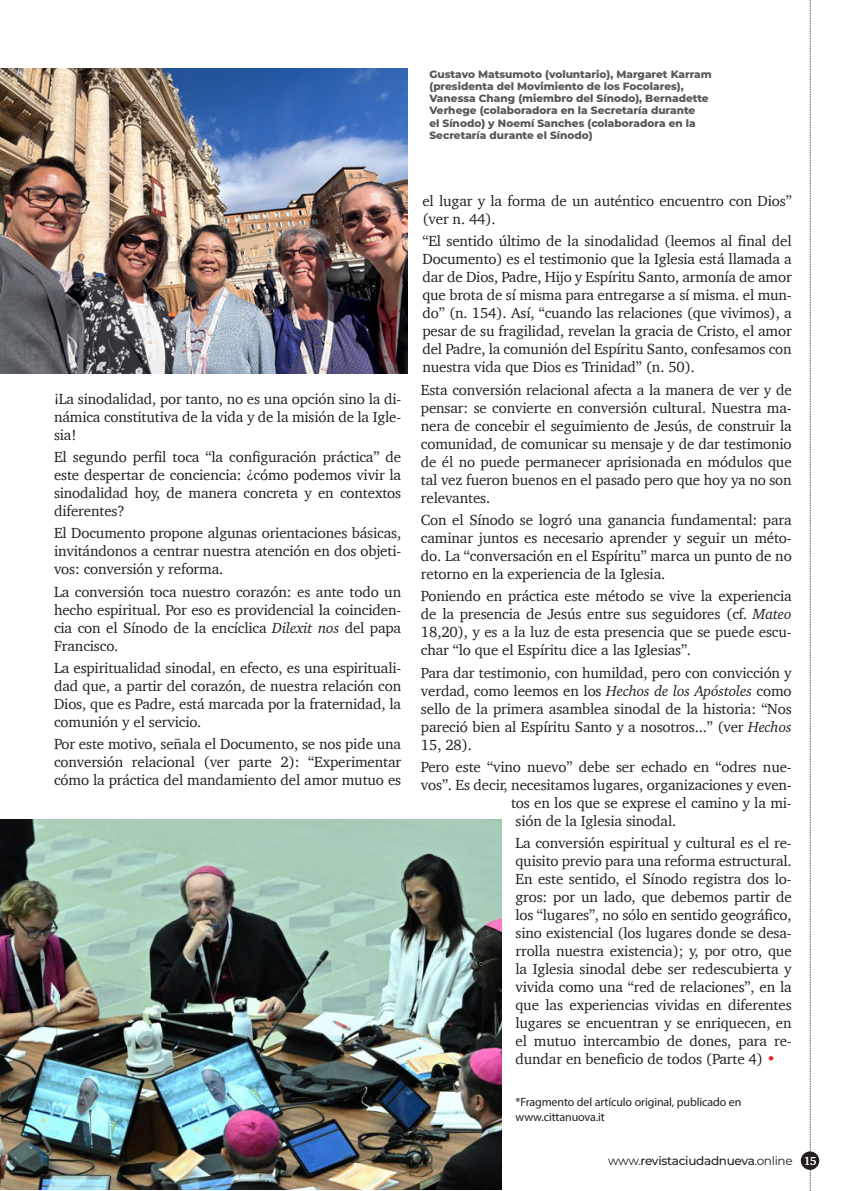
<style>
.page{position:relative;width:851px;height:1191px;background:#fff}
.page>*{position:absolute;margin:0;border:0;box-sizing:border-box;transform-origin:0 0}
.NOTA02_texto{font:15px/18px "Charter";letter-spacing:-.01em;color:#231f20;text-align:justify}
._00_CITA_EN_NOTAS{font:12px/15px "Myriad Pro";letter-spacing:-.01em;color:#231f20}
.t1{font:500 12px "Montserrat";letter-spacing:-.025em;color:#231f20}
.EPIGRAFES{font:800 10.5px/12px "Montserrat";color:#57585a}
.s1{font-style:italic}
.s2{font-weight:900;color:#ee1d23}
.s3{font-weight:400}
.s4{font-family:"Charter";font-weight:700;color:#fff}
</style>
<div class="page">
<img style="left:0;top:68px;width:408px;height:306px">
<img style="left:0;top:819px;width:501px;height:370px">
<svg style="left:809px;top:0;width:2px;height:1191px"></svg>
<div style="left:800px;top:1151px;width:19px;height:18px;background:#231f20;border-radius:50%"></div>
<p class="EPIGRAFES" style="left:429px;top:68px;width:284px">Gustavo Matsumoto (voluntario), Margaret Karram (presidenta del Movimiento de los Focolares), Vanessa Chang (miembro del Sínodo), Bernadette Verhege (colaboradora en la Secretaría durante<br>el Sínodo) y Noemí Sanches (colaboradora en la Secretaría durante el Sínodo)</p>
<p class="NOTA02_texto" style="left:54px;top:389px;width:348px">¡La sinodalidad, por tanto, no es una opción sino la di&shy;námica constitutiva de la vida y de la misión de la Igle&shy;sia!</p>
<p class="NOTA02_texto" style="left:54px;top:447px;width:348px">El segundo perfil toca “la configuración práctica” de este despertar de conciencia: ¿cómo podemos vivir la sinodalidad hoy, de manera concreta y en contextos diferentes?</p>
<p class="NOTA02_texto" style="left:54px;top:524px;width:348px">El Documento propone algunas orientaciones básicas, invitándonos a centrar nuestra atención en dos objeti&shy;vos: conversión y reforma.</p>
<p class="NOTA02_texto" style="left:54px;top:582px;width:348px">La conversión toca nuestro corazón: es ante todo un hecho espiritual. Por eso es providencial la coinciden&shy;cia con el Sínodo de la encíclica <span class="s1">Dilexit nos</span> del papa Francisco.</p>
<p class="NOTA02_texto" style="left:54px;top:658px;width:348px">La espiritualidad sinodal, en efecto, es una espirituali&shy;dad que, a partir del corazón, de nuestra relación con Dios, que es Padre, está marcada por la fraternidad, la comunión y el servicio.</p>
<p class="NOTA02_texto" style="left:54px;top:734px;width:348px">Por este motivo, señala el Documento, se nos pide una conversión relacional (ver parte 2): “Experimentar cómo la práctica del mandamiento del amor mutuo es</p>
<p class="NOTA02_texto" style="left:422px;top:192px;width:371px">el lugar y la forma de un auténtico encuentro con Dios” (ver n. 44).</p>
<p class="NOTA02_texto" style="left:422px;top:232px;width:371px">“El sentido último de la sinodalidad (leemos al final del Documento) es el testimonio que la Iglesia está llamada a dar de Dios, Padre, Hijo y Espíritu Santo, armonía de amor que brota de sí misma para entregarse a sí misma. el mun&shy;do” (n. 154). Así, “cuando las relaciones (que vivimos), a pesar de su fragilidad, revelan la gracia de Cristo, el amor del Padre, la comunión del Espíritu Santo, confesamos con nuestra vida que Dios es Trinidad” (n. 50).</p>
<p class="NOTA02_texto" style="left:421px;top:380px;width:372px">Esta conversión relacional afecta a la manera de ver y de pensar: se convierte en conversión cultural. Nuestra ma&shy;nera de concebir el seguimiento de Jesús, de construir la comunidad, de comunicar su mensaje y de dar testimonio de él no puede permanecer aprisionada en módulos que tal vez fueron buenos en el pasado pero que hoy ya no son relevantes.</p>
<p class="NOTA02_texto" style="left:421px;top:510px;width:372px">Con el Sínodo se logró una ganancia fundamental: para caminar juntos es necesario aprender y seguir un méto&shy;do. La “conversación en el Espíritu” marca un punto de no retorno en la experiencia de la Iglesia.</p>
<p class="NOTA02_texto" style="left:421px;top:587px;width:372px">Poniendo en práctica este método se vive la experiencia de la presencia de Jesús entre sus seguidores (cf. <span class="s1">Mateo </span>18,20), y es a la luz de esta presencia que se puede escu&shy;char “lo que el Espíritu dice a las Iglesias”.</p>
<p class="NOTA02_texto" style="left:421px;top:663px;width:372px">Para dar testimonio, con humildad, pero con convicción y verdad, como leemos en los <span class="s1">Hechos de los Apóstoles</span> como sello de la primera asamblea sinodal de la historia: “Nos pareció bien al Espíritu Santo y a nosotros...” (ver <span class="s1">Hechos </span>15, 28).</p>
<p class="NOTA02_texto" style="left:421px;top:757px;width:372px">Pero este “vino nuevo” debe ser echado en “odres nue-</p>
<p class="NOTA02_texto" style="left:421px;top:775px;width:372px">vos”. Es decir, necesitamos lugares, organizaciones y even-</p>
<p class="NOTA02_texto" style="left:511px;top:793px;width:282px">tos en los que se exprese el camino y la mi-</p>
<p class="NOTA02_texto" style="left:515px;top:811px;width:162px">sión de la Iglesia sinodal.</p>
<p class="NOTA02_texto" style="left:515px;top:833px;width:278px">La conversión espiritual y cultural es el re&shy;quisito previo para una reforma estructural.<br>En este sentido, el Sínodo registra dos lo&shy;gros: por un lado, que debemos partir de los “lugares”, no sólo en sentido geográfico, sino existencial (los lugares donde se desa&shy;rrolla nuestra existencia); y, por otro, que la Iglesia sinodal debe ser redescubierta y vivida como una “red de relaciones”, en la que las experiencias vividas en diferentes lugares se encuentran y se enriquecen, en el mutuo intercambio de dones, para re&shy;dundar en beneficio de todos (Parte 4) <span class="s2">•</span></p>
<p class="_00_CITA_EN_NOTAS" style="left:515px;top:1094px;width:227px">*Fragmento del artículo original, publicado en www.cittanuova.it</p>
<p class="t1" style="left:608px;top:1152px;width:210px"><span class="s3">www.</span>revistaciudadnueva<span class="s3">.online</span> <span class="s4">15</span></p>
</div>
